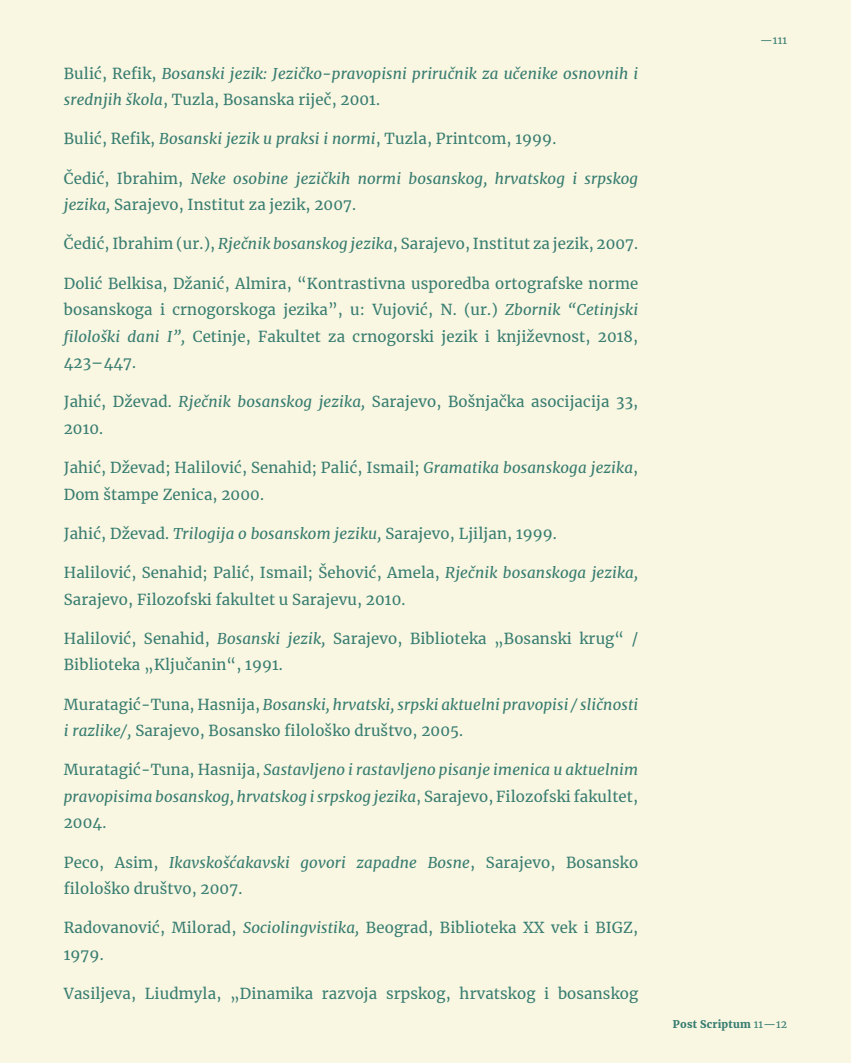
<style>
.page{position:relative;width:851px;height:1063px;background:#fff}
.page>*{position:absolute;margin:0;border:0;box-sizing:border-box;transform-origin:0 0}
.t1{font:15px/26.5px "Merriweather";letter-spacing:.01em;color:#377d70}
.t2{font:italic 15px/26.5px "Merriweather";letter-spacing:.01em;color:#377d70}
.t3{font:900 10.5px "Merriweather";letter-spacing:.02em;color:#377d70}
.t4{font:10.5px "Merriweather";color:#377d70}
.s1{font-style:normal}
.s2{font-style:italic}
.s3{font-weight:400}
</style>
<div class="page">
<div style="left:0;top:0;width:850px;height:1063px;background:#f9f6e2"></div>
<p class="t2" style="left:64px;top:59px;width:576px"><span class="s1">Bulić, Refik,</span> Bosanski jezik: Jezičko-pravopisni priručnik za učenike osnovnih i srednjih škola<span class="s1">, Tuzla, Bosanska riječ, 2001.</span></p>
<p class="t1" style="left:64px;top:125px;width:494px">Bulić, Refik, <span class="s2">Bosanski jezik u praksi i normi</span>, Tuzla, Printcom, 1999.</p>
<p class="t2" style="left:64px;top:164px;width:576px"><span class="s1">Čedić, Ibrahim,</span> Neke osobine jezičkih normi bosanskog, hrvatskog i srpskog jezika, <span class="s1">Sarajevo, Institut za jezik, 2007.</span></p>
<p class="t1" style="left:64px;top:230px;width:576px">Čedić, Ibrahim (ur.), <span class="s2">Rječnik bosanskog jezika</span>, Sarajevo, Institut za jezik, 2007.</p>
<p class="t1" style="left:64px;top:269px;width:576px;text-align:justify">Dolić Belkisa, Džanić, Almira, “Kontrastivna usporedba ortografske norme bosanskoga i crnogorskoga jezika”, u: Vujović, N. (ur.) <span class="s2">Zbornik “Cetinjski filološki dani I”,</span> Cetinje, Fakultet za crnogorski jezik i književnost, 2018, 423–447.</p>
<p class="t1" style="left:64px;top:388px;width:576px">Jahić, Dževad. <span class="s2">Rječnik bosanskog jezika,</span> Sarajevo, Bošnjačka asocijacija 33,<br>2010.</p>
<p class="t1" style="left:64px;top:454px;width:576px">Jahić, Dževad; Halilović, Senahid; Palić, Ismail; <span class="s2">Gramatika bosanskoga jezika</span>,<br>Dom štampe Zenica, 2000.</p>
<p class="t1" style="left:64px;top:520px;width:494px">Jahić, Dževad. <span class="s2">Trilogija o bosanskom jeziku,</span> Sarajevo, Ljiljan, 1999.</p>
<p class="t1" style="left:64px;top:559px;width:576px">Halilović, Senahid; Palić, Ismail; Šehović, Amela, <span class="s2">Rječnik bosanskoga jezika,<br></span>Sarajevo, Filozofski fakultet u Sarajevu, 2010.</p>
<p class="t1" style="left:64px;top:625px;width:576px">Halilović, Senahid, <span class="s2">Bosanski jezik,</span> Sarajevo, Biblioteka „Bosanski krug“ /<br>Biblioteka „Ključanin“, 1991.</p>
<p class="t1" style="left:64px;top:690px;width:576px">Muratagić-Tuna, Hasnija, <span class="s2">Bosanski, hrvatski, srpski aktuelni pravopisi / sličnosti i razlike/,</span> Sarajevo, Bosansko filološko društvo, 2005.</p>
<p class="t2" style="left:64px;top:756px;width:576px;text-align:justify"><span class="s1">Muratagić-Tuna, Hasnija,</span> Sastavljeno i rastavljeno pisanje imenica u aktuelnim pravopisima bosanskog, hrvatskog i srpskog jezika<span class="s1">, Sarajevo, Filozofski fakultet, 2004.</span></p>
<p class="t1" style="left:64px;top:849px;width:576px">Peco, Asim, <span class="s2">Ikavskošćakavski govori zapadne Bosne</span>, Sarajevo, Bosansko filološko društvo, 2007.</p>
<p class="t1" style="left:64px;top:914px;width:576px">Radovanović, Milorad, <span class="s2">Sociolingvistika,</span> Beograd, Biblioteka XX vek i BIGZ,<br>1979.</p>
<p class="t1" style="left:64px;top:980px;width:576px">Vasiljeva, Liudmyla, „Dinamika razvoja srpskog, hrvatskog i bosanskog</p>
<p class="t4" style="left:760px;top:33px;width:28px">—111</p>
<p class="t3" style="left:673px;top:1017px;width:116px">Post Scriptum <span class="s3">11—12</span></p>
</div>
